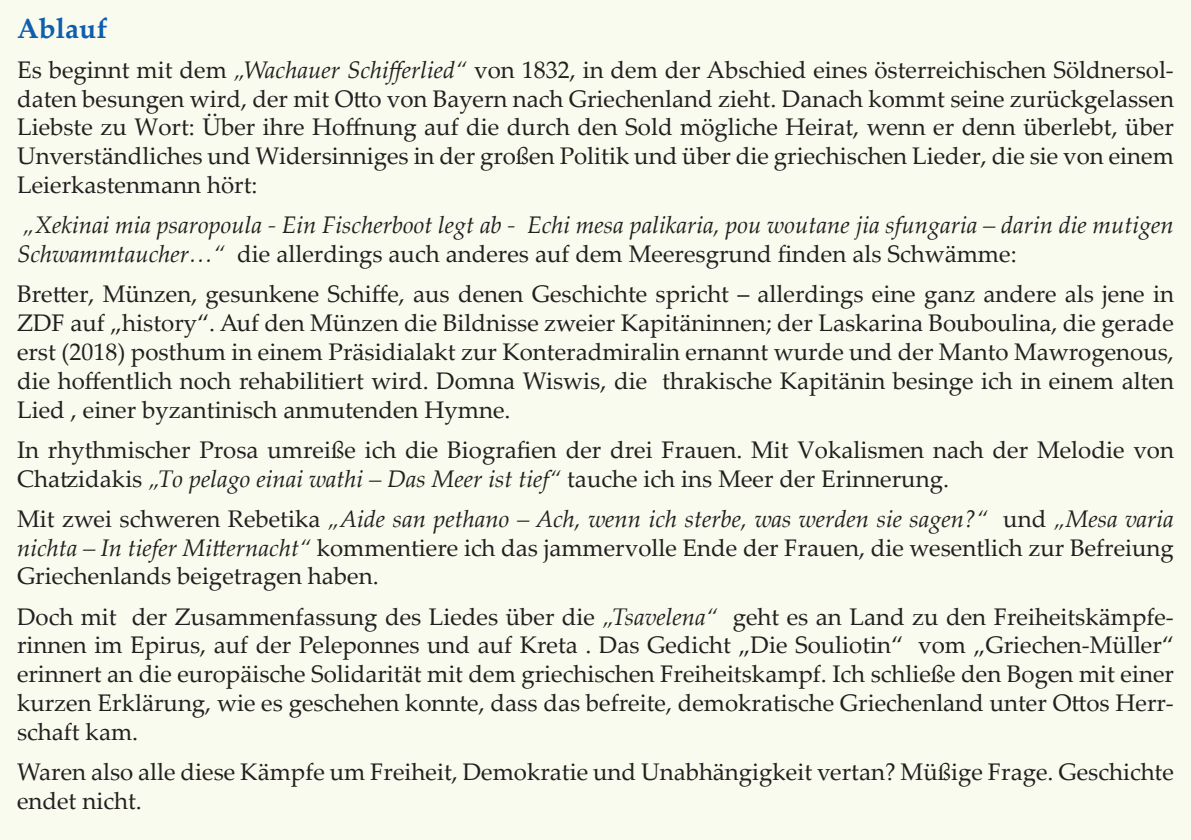
<style>
.page{position:relative;width:1191px;height:840px;background:#fff}
.page>*{position:absolute;margin:0;border:0;box-sizing:border-box;transform-origin:0 0}
.t1{font:700 28px "Palatino Linotype";color:#0d5eaf}
.t2{font:24px/28.8px "Palatino Linotype";color:#231f20;text-align:justify}
.t3{font:italic 24px/28.8px "Palatino Linotype";color:#231f20}
.s1{font-style:italic}
.s2{font-style:normal}
</style>
<div class="page">
<div style="left:0;top:0;width:1191px;height:839px;background:#f9fbee"></div>
<p class="t1" style="left:17px;top:17px;width:92px">Ablauf</p>
<p class="t2" style="left:17px;top:58px;width:1158px">Es beginnt mit dem <span class="s1">„Wachauer Schifferlied“</span> von 1832, in dem der Abschied eines österreichischen Söldnersol&shy;daten besungen wird, der mit Otto von Bayern nach Griechenland zieht. Danach kommt seine zurückgelassen Liebste zu Wort: Über ihre Hoffnung auf die durch den Sold mögliche Heirat, wenn er denn überlebt, über Unverständliches und Widersinniges in der großen Politik und über die griechischen Lieder, die sie von einem Leierkastenmann hört:</p>
<p class="t3" style="left:17px;top:213px;width:1158px">„Xekinai mia psaropoula - Ein Fischerboot legt ab - Echi mesa palikaria, pou woutane jia sfungaria – darin die mutigen<br>Schwammtaucher…“ <span class="s2">die allerdings auch anderes auf dem Meeresgrund finden als Schwämme:</span></p>
<p class="t2" style="left:17px;top:282px;width:1158px">Bretter, Münzen, gesunkene Schiffe, aus denen Geschichte spricht – allerdings eine ganz andere als jene in ZDF auf „history“. Auf den Münzen die Bildnisse zweier Kapitäninnen; der Laskarina Bouboulina, die gerade erst (2018) posthum in einem Präsidialakt zur Konteradmiralin ernannt wurde und der Manto Mawrogenous, die hoffentlich noch rehabilitiert wird. Domna Wiswis, die thrakische Kapitänin besinge ich in einem alten Lied , einer byzantinisch anmutenden Hymne.</p>
<p class="t2" style="left:17px;top:437px;width:1158px">In rhythmischer Prosa umreiße ich die Biografien der drei Frauen. Mit Vokalismen nach der Melodie von<br>Chatzidakis <span class="s1">„To pelago einai wathi – Das Meer ist tief“</span> tauche ich ins Meer der Erinnerung.</p>
<p class="t2" style="left:17px;top:506px;width:1158px">Mit zwei schweren Rebetika <span class="s1">„Aide san pethano – Ach, wenn ich sterbe, was werden sie sagen?“</span> und <span class="s1">„Mesa varia nichta – In tiefer Mitternacht“</span> kommentiere ich das jammervolle Ende der Frauen, die wesentlich zur Befreiung Griechenlands beigetragen haben.</p>
<p class="t2" style="left:17px;top:604px;width:1158px">Doch mit der Zusammenfassung des Liedes über die <span class="s1">„Tsavelena“</span> geht es an Land zu den Freiheitskämpfe&shy;rinnen im Epirus, auf der Peleponnes und auf Kreta . Das Gedicht „Die Souliotin“ vom „Griechen-Müller“ erinnert an die europäische Solidarität mit dem griechischen Freiheitskampf. Ich schließe den Bogen mit einer kurzen Erklärung, wie es geschehen konnte, dass das befreite, demokratische Griechenland unter Ottos Herr&shy;schaft kam.</p>
<p class="t2" style="left:17px;top:759px;width:1158px">Waren also alle diese Kämpfe um Freiheit, Demokratie und Unabhängigkeit vertan? Müßige Frage. Geschichte endet nicht.</p>
</div>
